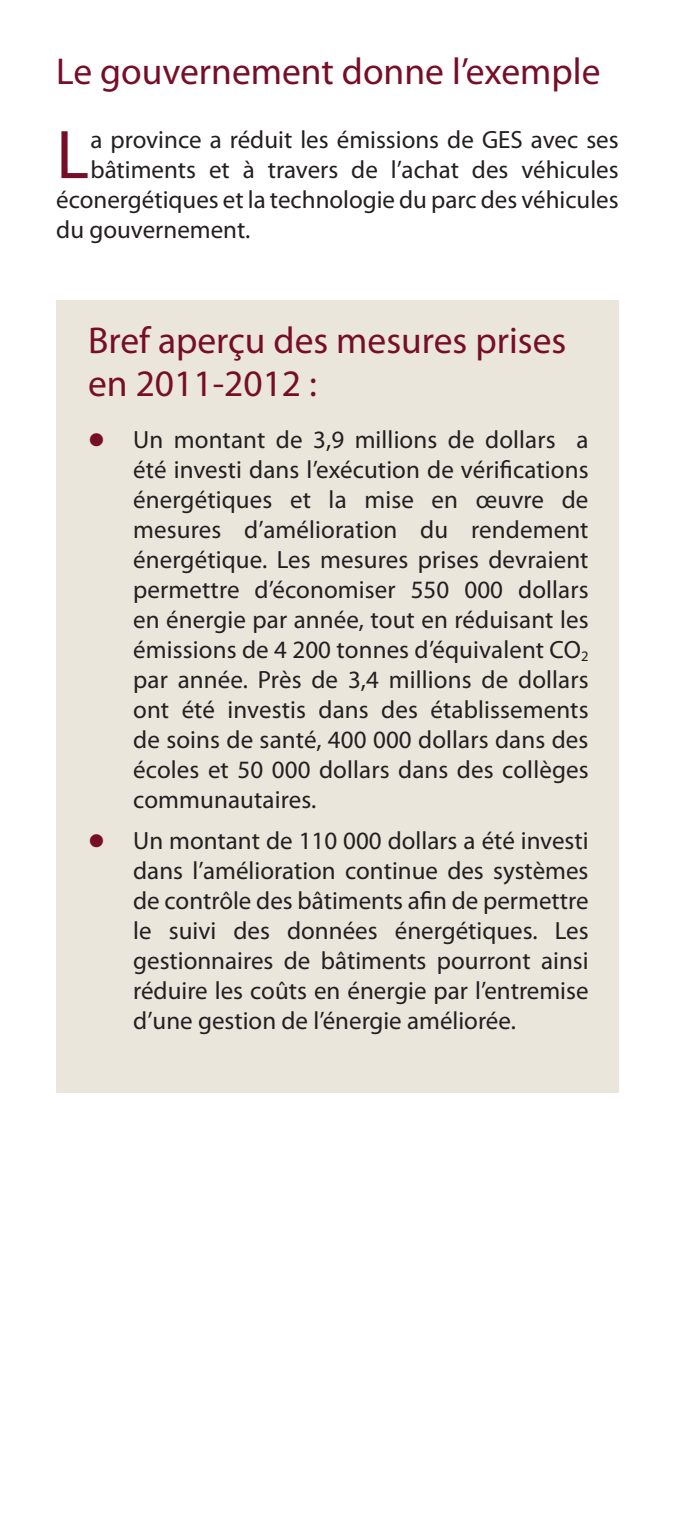
<style>
.page{position:relative;width:675px;height:1530px;background:#fff}
.page>*{position:absolute;margin:0;border:0;box-sizing:border-box;transform-origin:0 0}
.t1{font:69.5px "Myriad Pro";color:#770e28}
.t2{font:37.5px/42.5px "Myriad Pro";color:#770e28}
.t3{font:25px/30px "Myriad Pro";color:#231f20;text-align:justify}
</style>
<div class="page">
<div style="left:56px;top:300px;width:563px;height:793px;background:#eae6db"></div>
<h2 class="t2" style="left:56px;top:50px;width:546px">Le gouvernement donne l’exemple</h2>
<h1 class="t1" style="left:56px;top:112px;width:34px">L</h1>
<p class="t3" style="left:90px;top:124px;width:530px">a province a réduit les émissions de GES avec ses</p>
<p class="t3" style="left:90px;top:154px;width:530px">bâtiments et à travers de l’achat des véhicules</p>
<p class="t3" style="left:56px;top:184px;width:564px">éconergétiques et la technologie du parc des véhicules</p>
<p class="t3" style="left:56px;top:214px;width:196px">du gouvernement.</p>
<h2 class="t2" style="left:88px;top:319px;width:480px">Bref aperçu des mesures prises en 2011-2012 :</h2>
<p class="t3" style="left:133px;top:424px;width:457px">Un montant de 3,9 millions de dollars a été investi dans l’exécution de vérifications énergétiques et la mise en œuvre de mesures d’amélioration du rendement énergétique. Les mesures prises devraient permettre d’économiser 550 000 dollars en énergie par année, tout en réduisant les émissions de 4 200 tonnes d’équivalent CO<sub>2 </sub>par année. Près de 3,4 millions de dollars ont été investis dans des établissements de soins de santé, 400 000 dollars dans des écoles et 50 000 dollars dans des collèges communautaires.</p>
<p class="t3" style="left:133px;top:826px;width:457px">Un montant de 110 000 dollars a été investi dans l’amélioration continue des systèmes de contrôle des bâtiments afin de permettre le suivi des données énergétiques. Les gestionnaires de bâtiments pourront ainsi réduire les coûts en énergie par l’entremise d’une gestion de l’énergie améliorée.</p>
</div>
